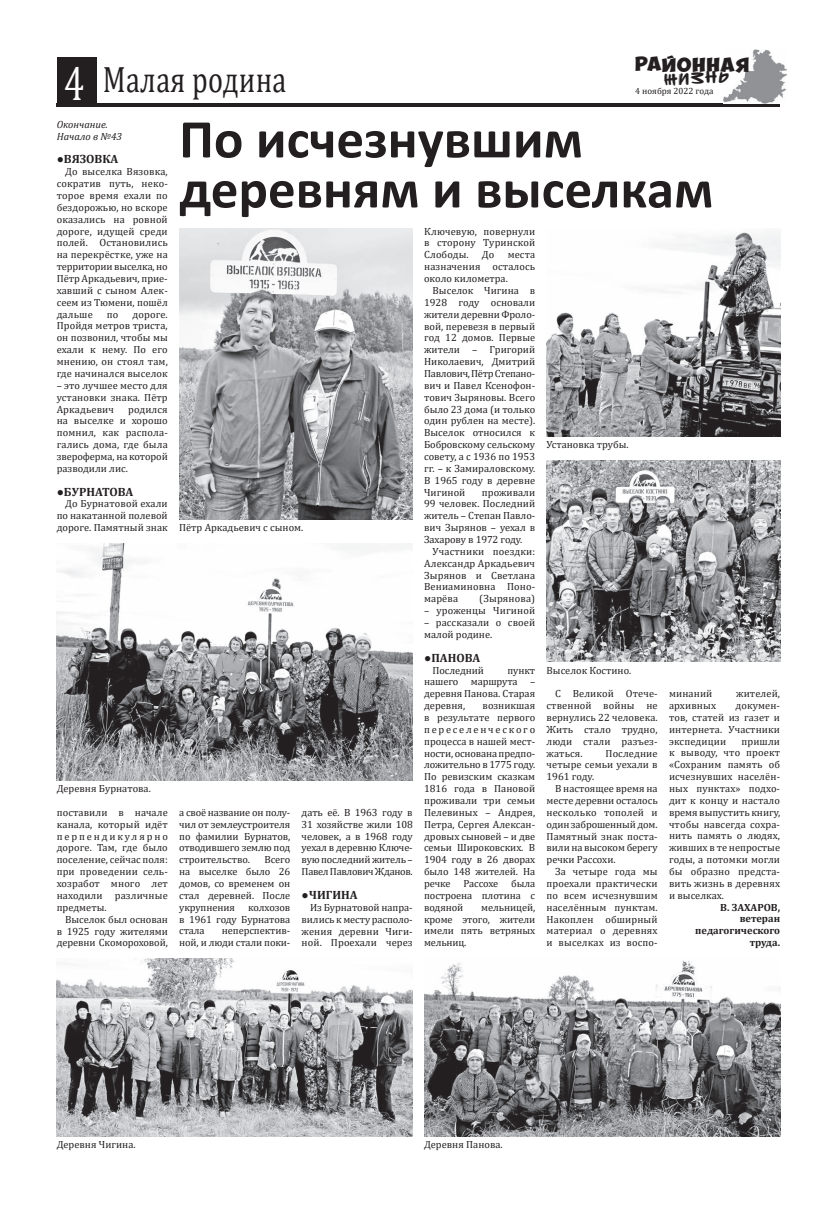
<style>
.page{position:relative;width:817px;height:1205px;background:#fff}
.page>*{position:absolute;margin:0;border:0;box-sizing:border-box;transform-origin:0 0}
.t1{font:700 55px/50px "Calibri";color:#231f20}
.t2{font:49.2px "Cambria";color:#fff;scale:.76 1}
.t3{font:36.9px "Cambria";letter-spacing:.01em;color:#231f20;scale:.76 1}
.t4{font:18px "Sprite Graffiti";color:#231f20;scale:1.25 1}
.t5{font:14px "Obelix Pro";letter-spacing:.06em;color:#231f20;scale:1.25 1}
.t6{font:700 12px "Cambria";color:#231f20}
.t7{font:10.4px/11.9px "Cambria";color:#231f20;text-align:justify}
.t8{font:700 10.4px/11.9px "Cambria";color:#231f20;text-align:right}
.t9{font:italic 10.4px/11.9px "Cambria";color:#231f20}
.t10{font:9px "Cambria";color:#231f20}
.s1{font-family:"Calibri"}
</style>
<div class="page">
<div style="left:57px;top:57px;width:39px;height:46px;background:#231f20"></div>
<hr style="left:57px;top:103px;width:723px;height:3px;background:#231f20">
<img style="left:723px;top:50px;width:62px;height:53px">
<img style="left:179px;top:229px;width:233px;height:290px">
<img style="left:546px;top:232px;width:234px;height:204px">
<img style="left:57px;top:543px;width:355px;height:237px">
<img style="left:424px;top:960px;width:356px;height:176px">
<img style="left:57px;top:958px;width:355px;height:178px">
<img style="left:546px;top:460px;width:234px;height:202px">
<h3 class="t5" style="left:635px;top:59px;width:93px">РАЙОННАЯ</h3>
<h3 class="t3" style="left:103px;top:58px;width:243px">Малая родина</h3>
<h3 class="t4" style="left:663px;top:69px;width:54px;rotate:-2deg">ЖИЗНЬ</h3>
<h1 class="t1" style="left:179px;top:113px;width:535px">По исчезнувшим деревням и выселкам</h1>
<h2 class="t2" style="left:64px;top:54px;width:29px">4</h2>
<p class="t10" style="left:635px;top:86px;width:80px">4 ноября 2022 года</p>
<p class="t9" style="left:57px;top:118px;width:67px">Окончание.<br>Начало в №43</p>
<p class="t6" style="left:57px;top:151px;width:63px"><span class="s1">●</span>ВЯЗОВКА</p>
<p class="t7" style="left:57px;top:166px;width:113px;text-indent:9px">До выселка Вязовка, сократив путь, неко&shy;торое время ехали по бездорожью, но вскоре оказались на ровной дороге, идущей среди полей. Остановились на перекрёстке, уже на территории выселка, но Пётр Аркадьевич, прие&shy;хавший с сыном Алек&shy;сеем из Тюмени, пошёл дальше</p>
<p class="t7" style="left:424px;top:225px;width:113px">Ключевую, повернули в сторону Туринской Слободы.</p>
<p class="t7" style="left:482px;top:249px;width:14px">До</p>
<p class="t7" style="left:424px;top:249px;width:113px;text-indent:84px">места назначения осталось около километра.</p>
<p class="t7" style="left:424px;top:284px;width:113px;text-indent:9px">Выселок Чигина в 1928 году основали жители деревни Фроло&shy;вой, перевезя в первый год 12 домов. Первые жители – Григорий Николаевич, Дмитрий Павлович, Пётр Степано&shy;вич и Павел Ксенофон&shy;тович Зыряновы. Всего было 23 дома (и только один рублен на месте).<br>Выселок относился к Бобровскому сельскому совету, а с 1936 по 1953 гг. – к Замираловскому.<br>В 1965 году в деревне Чигиной</p>
<p class="t7" style="left:57px;top:308px;width:113px;text-indent:76px">дороге.<br>Пройдя метров триста, он позвонил, чтобы мы ехали к нему. По его мнению, он стоял там, где начинался выселок</p>
<p class="t7" style="left:57px;top:379px;width:112px">– это лучшее место для установки знака. Пётр Аркадьевич</p>
<p class="t7" style="left:107px;top:308px;width:13px">по</p>
<p class="t7" style="left:57px;top:403px;width:113px;text-indent:71px">родился на выселке и хорошо помнил, как распола&shy;гались дома, где была звероферма, на которой разводили лис.</p>
<p class="t6" style="left:57px;top:483px;width:78px"><span class="s1">●</span>БУРНАТОВА</p>
<p class="t7" style="left:57px;top:498px;width:248px;text-align:left;text-indent:9px">До Бурнатовой ехали<br>по накатанной полевой<br>дороге. Памятный знак Пётр Аркадьевич с сыном.</p>
<p class="t7" style="left:546px;top:439px;width:83px">Установка трубы.</p>
<p class="t7" style="left:424px;top:486px;width:113px;text-indent:58px">проживали 99 человек. Последний житель – Степан Павло&shy;вич Зырянов – уехал в Захарову в 1972 году.</p>
<p class="t7" style="left:424px;top:545px;width:113px;text-indent:9px">Участники поездки:<br>Александр Аркадьевич Зырянов и Светлана Вениаминовна Поно&shy;марёва</p>
<p class="t7" style="left:479px;top:593px;width:57px">(Зырянова)</p>
<p class="t7" style="left:424px;top:604px;width:113px">– уроженцы Чигиной</p>
<p class="t7" style="left:424px;top:616px;width:113px">– рассказали о своей малой родине.</p>
<p class="t6" style="left:424px;top:649px;width:58px"><span class="s1">●</span>ПАНОВА</p>
<p class="t7" style="left:432px;top:664px;width:53px">Последний</p>
<p class="t7" style="left:546px;top:664px;width:86px">Выселок Костино.</p>
<p class="t7" style="left:424px;top:664px;width:113px;text-indent:83px">пункт нашего маршрута – деревня Панова. Старая деревня,</p>
<p class="t7" style="left:668px;top:687px;width:45px">минаний</p>
<p class="t7" style="left:736px;top:687px;width:45px">жителей,</p>
<p class="t7" style="left:668px;top:699px;width:49px">архивных</p>
<p class="t7" style="left:546px;top:688px;width:113px;text-indent:9px">С Великой Отече&shy;ственной войны не вернулись 22 человека.<br>Жить стало трудно, люди стали разъез&shy;жаться.</p>
<p class="t7" style="left:668px;top:699px;width:113px;text-indent:66px">докумен&shy;тов, статей из газет и интернета. Участники экспедиции</p>
<p class="t7" style="left:424px;top:699px;width:113px;text-indent:58px">возникшая в результате первого переселенческого процесса в нашей мест&shy;ности, основана предпо&shy;ложительно в 1775 году.<br>По ревизским сказкам 1816 года в Пановой проживали три семьи Пелевиных – Андрея, Петра, Сергея Алексан&shy;дровых сыновей – и две семьи Широковских. В 1904 году в 26 дворах было 148 жителей. На речке Рассохе была построена плотина с водяной</p>
<p class="t7" style="left:668px;top:735px;width:113px;text-indent:72px">пришли к выводу, что проект «Сохраним память об исчезнувших населён&shy;ных пунктах» подхо&shy;дит к концу и настало время выпустить книгу, чтобы навсегда сохра&shy;нить память о людях, живших в те непростые годы, а потомки могли бы образно предста&shy;вить жизнь в деревнях и выселках.</p>
<p class="t8" style="left:695px;top:901px;width:86px">В. ЗАХАРОВ, ветеран педагогического труда.</p>
<p class="t7" style="left:546px;top:747px;width:113px;text-indent:59px">Последние четыре семьи уехали в 1961 году.</p>
<p class="t7" style="left:546px;top:782px;width:113px;text-indent:9px">В настоящее время на месте деревни осталось несколько тополей и один заброшенный дом.<br>Памятный знак поста&shy;вили на высоком берегу речки Рассохи.</p>
<p class="t7" style="left:546px;top:865px;width:113px;text-indent:9px">За четыре года мы проехали практически по всем исчезнувшим населённым пунктам.<br>Накоплен обширный материал о деревнях и выселках из воспо-</p>
<p class="t7" style="left:57px;top:782px;width:96px">Деревня Бурнатова.</p>
<p class="t7" style="left:301px;top:806px;width:113px">дать её. В 1963 году в 31 хозяйстве жили 108 человек, а в 1968 году уехал в деревню Ключе&shy;вую последний житель – Павел Павлович Жданов.</p>
<p class="t6" style="left:301px;top:886px;width:58px"><span class="s1">●</span>ЧИГИНА</p>
<p class="t7" style="left:301px;top:901px;width:113px;text-indent:9px">Из Бурнатовой напра&shy;вились к месту располо&shy;жения деревни Чиги&shy;ной. Проехали через</p>
<p class="t7" style="left:179px;top:806px;width:113px">а своё название он полу&shy;чил от землеустроителя по фамилии Бурнатов, отводившего землю под строительство.</p>
<p class="t7" style="left:57px;top:806px;width:113px">поставили в начале канала, который идёт перпендикулярно дороге. Там, где было поселение, сейчас поля: при проведении сель&shy;хозработ много лет находили различные предметы.</p>
<p class="t7" style="left:57px;top:913px;width:113px;text-indent:9px">Выселок был основан в 1925 году жителями деревни Скомороховой,</p>
<p class="t7" style="left:179px;top:854px;width:113px;text-indent:85px">Всего на выселке было 26 домов, со временем он стал деревней. После укрупнения</p>
<p class="t7" style="left:424px;top:901px;width:113px;text-indent:57px">мельницей, кроме этого, жители имели пять ветряных мельниц.</p>
<p class="t7" style="left:179px;top:901px;width:113px;text-indent:69px">колхозов в 1961 году Бурнатова стала</p>
<p class="t7" style="left:179px;top:925px;width:113px;text-align:right">неперспектив-<br>ной, и люди стали поки-</p>
<p class="t7" style="left:57px;top:1138px;width:80px">Деревня Чигина.</p>
<p class="t7" style="left:424px;top:1138px;width:80px">Деревня Панова.</p>
</div>
